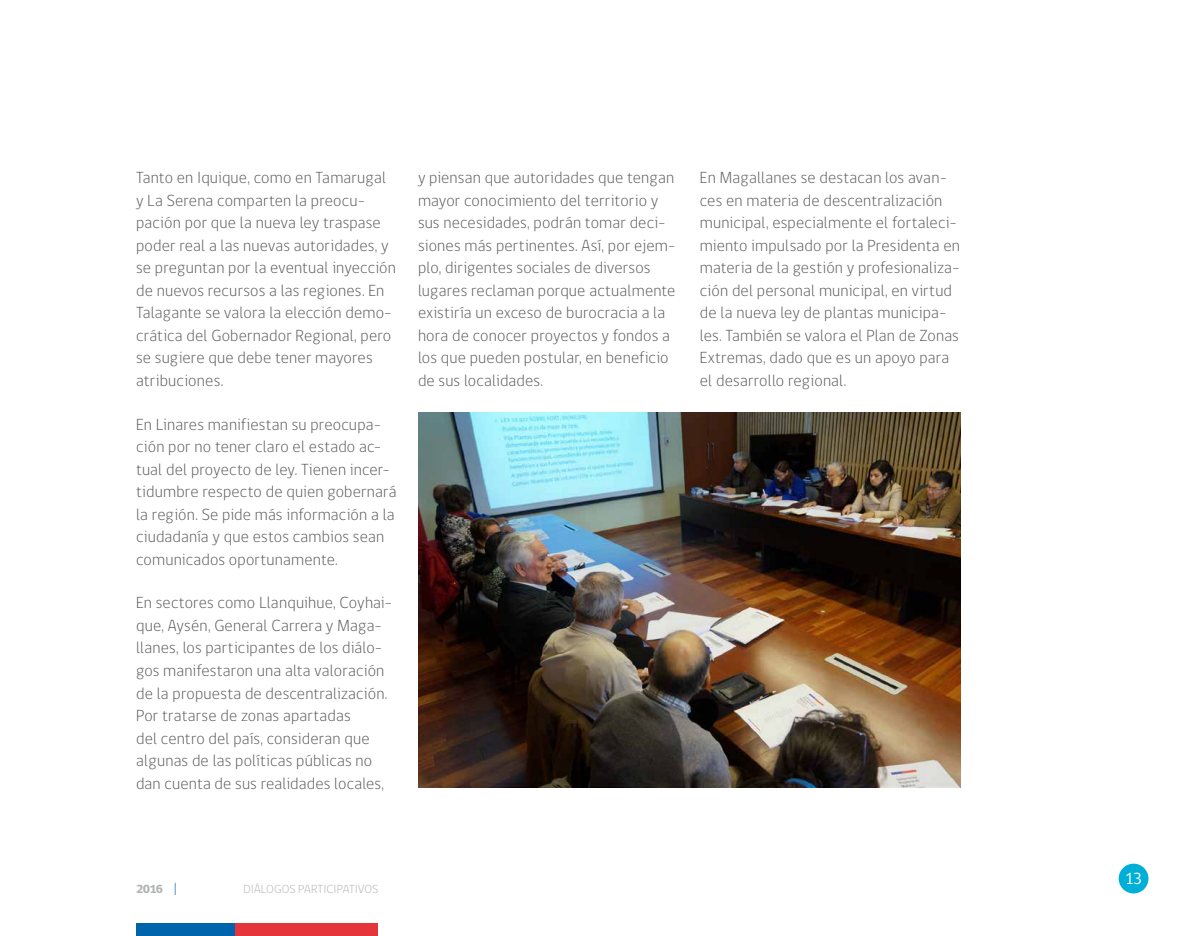
<style>
.page{position:relative;width:1191px;height:936px;background:#fff}
.page>*{position:absolute;margin:0;border:0;box-sizing:border-box;transform-origin:0 0}
.t1{font:300 16.5px/22.5px "gob CL";letter-spacing:.01em;color:#58585a}
.t2{font:16.5px "gob CL";color:#fff}
.t3{font:300 12px "gob CL";color:#b1b3b4;scale:1.04 1}
.t4{font:800 12px "gob CL";color:#b1b3b4;scale:1.04 1}
.s1{font-weight:300;font-size:18px;color:#0064ad}
</style>
<div class="page">
<img style="left:418px;top:413px;width:542px;height:374px">
<div style="left:136px;top:923px;width:99px;height:12px;background:#0064ad"></div>
<div style="left:235px;top:923px;width:143px;height:12px;background:#e5353a"></div>
<div style="left:1118px;top:863px;width:30px;height:30px;background:#00afd7;border-radius:50%"></div>
<p class="t1" style="left:136px;top:167px;width:261px">Tanto en Iquique, como en Tamarugal y La Serena comparten la preocu&shy;pación por que la nueva ley traspase poder real a las nuevas autoridades, y se preguntan por la eventual inyección de nuevos recursos a las regiones. En Talagante se valora la elección demo&shy;crática del Gobernador Regional, pero se sugiere que debe tener mayores atribuciones.</p>
<p class="t1" style="left:136px;top:413px;width:262px">En Linares manifiestan su preocupa&shy;ción por no tener claro el estado ac&shy;tual del proyecto de ley. Tienen incer&shy;tidumbre respecto de quien gobernará la región. Se pide más información a la ciudadanía y que estos cambios sean comunicados oportunamente.</p>
<p class="t1" style="left:136px;top:592px;width:257px">En sectores como Llanquihue, Coyhai&shy;que, Aysén, General Carrera y Maga&shy;llanes, los participantes de los diálo&shy;gos manifestaron una alta valoración de la propuesta de descentralización.<br>Por tratarse de zonas apartadas<br>del centro del país, consideran que algunas de las políticas públicas no dan cuenta de sus realidades locales,</p>
<p class="t1" style="left:418px;top:167px;width:259px">y piensan que autoridades que tengan mayor conocimiento del territorio y sus necesidades, podrán tomar deci&shy;siones más pertinentes. Así, por ejem&shy;plo, dirigentes sociales de diversos lugares reclaman porque actualmente existiría un exceso de burocracia a la hora de conocer proyectos y fondos a los que pueden postular, en beneficio de sus localidades.</p>
<p class="t1" style="left:700px;top:167px;width:261px">En Magallanes se destacan los avan&shy;ces en materia de descentralización municipal, especialmente el fortaleci&shy;miento impulsado por la Presidenta en materia de la gestión y profesionaliza&shy;ción del personal municipal, en virtud de la nueva ley de plantas municipa&shy;les. También se valora el Plan de Zonas Extremas, dado que es un apoyo para el desarrollo regional.</p>
<p class="t4" style="left:136px;top:881px;width:41px">2016 <span class="s1">I</span></p>
<p class="t3" style="left:243px;top:881px;width:131px">Diálogos participativos</p>
<p class="t2" style="left:1125px;top:867px;width:19px">13</p>
</div>
